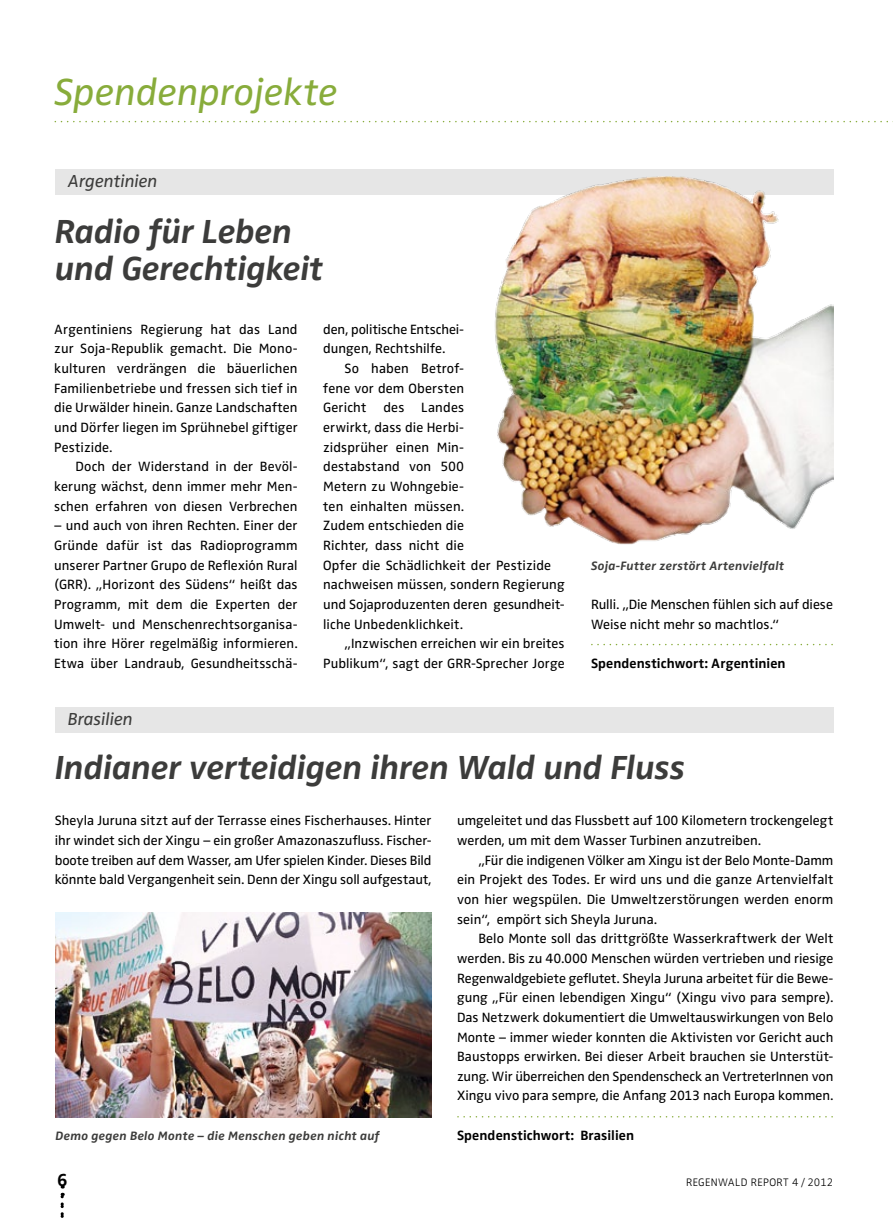
<style>
.page{position:relative;width:893px;height:1221px;background:#fff}
.page>*{position:absolute;margin:0;border:0;box-sizing:border-box;transform-origin:0 0}
.t1{font:italic 39px "Zwo";color:#88ac3b}
.t2{font:italic 700 34.5px/37.5px "Zwo";letter-spacing:-.01em;color:#3c3c3b}
.t3{font:italic 18px "Zwo";letter-spacing:-.01em;color:#3c3c3b}
.t4{font:700 18px "Zwo";color:#000}
.t5{font:13.8px/19.6px "Zwo";letter-spacing:.005em;color:#000;text-align:justify}
.t6{font:700 13.8px "Zwo";letter-spacing:.01em;color:#000}
.t7{font:italic 700 12.6px "Zwo";letter-spacing:.02em;color:#3c3c3b}
.t8{font:300 11.25px "Zwo";letter-spacing:.025em;color:#000}
</style>
<div class="page">
<svg style="left:61px;top:1185px;width:3px;height:33px"></svg>
<div style="left:55px;top:706px;width:778px;height:26px;background:#e6e6e6"></div>
<img style="left:55px;top:912px;width:377px;height:205px">
<svg style="left:55px;top:121px;width:838px;height:1px"></svg>
<div style="left:55px;top:169px;width:778px;height:25px;background:#e6e6e6"></div>
<img style="left:493px;top:177px;width:340px;height:367px">
<svg style="left:458px;top:1116px;width:374px;height:1px"></svg>
<svg style="left:592px;top:643px;width:240px;height:2px"></svg>
<h1 class="t1" style="left:54px;top:69px;width:285px">Spendenprojekte</h1>
<h3 class="t3" style="left:68px;top:170px;width:91px">Argentinien</h3>
<h2 class="t2" style="left:55px;top:212px;width:270px">Radio für Leben und Gerechtigkeit</h2>
<p class="t5" style="left:54px;top:319px;width:245px">Argentiniens Regierung hat das Land zur Soja-Republik gemacht. Die Mono&shy;kulturen verdrängen die bäuerlichen Familienbetriebe und fressen sich tief in die Urwälder hinein. Ganze Landschaften und Dörfer liegen im Sprühnebel giftiger Pestizide.</p>
<p class="t5" style="left:54px;top:457px;width:245px;text-indent:21px">Doch der Widerstand in der Bevöl&shy;kerung wächst, denn immer mehr Men&shy;schen erfahren von diesen Verbrechen</p>
<p class="t5" style="left:54px;top:516px;width:245px">– und auch von ihren Rechten. Einer der Gründe dafür ist das Radioprogramm unserer Partner Grupo de Reflexión Rural (GRR). „Horizont des Südens“ heißt das Programm, mit dem die Experten der Umwelt- und Menschenrechtsorganisa&shy;tion ihre Hörer regelmäßig informieren.<br>Etwa über Landraub, Gesundheitsschä-</p>
<h3 class="t3" style="left:68px;top:708px;width:66px">Brasilien</h3>
<p class="t5" style="left:323px;top:319px;width:142px">den, politische Entschei&shy;dungen, Rechtshilfe.</p>
<p class="t5" style="left:323px;top:358px;width:243px;text-align:left;text-indent:21px">So haben Betrof-<br>fene vor dem Obersten<br>Gericht des Landes<br>erwirkt, dass die Herbi-<br>zidsprüher einen Min-<br>destabstand von 500<br>Metern zu Wohngebie-<br>ten einhalten müssen.<br>Zudem entschieden die<br>Richter, dass nicht die<br>Opfer die Schädlichkeit der Pestizide nachweisen müssen, sondern Regierung und Sojaproduzenten deren gesundheit&shy;liche Unbedenklichkeit.</p>
<p class="t5" style="left:323px;top:633px;width:243px;text-align:right">„Inzwischen erreichen wir ein breites<br>Publikum“, sagt der GRR-Sprecher Jorge</p>
<p class="t7" style="left:591px;top:558px;width:195px">Soja-Futter zerstört Artenvielfalt</p>
<p class="t5" style="left:591px;top:594px;width:243px">Rulli. „Die Menschen fühlen sich auf diese<br>Weise nicht mehr so machtlos.“</p>
<p class="t6" style="left:591px;top:655px;width:196px">Spendenstichwort: Argentinien</p>
<h2 class="t2" style="left:55px;top:748px;width:632px">Indianer verteidigen ihren Wald und Fluss</h2>
<p class="t5" style="left:55px;top:810px;width:378px">Sheyla Juruna sitzt auf der Terrasse eines Fischerhauses. Hinter ihr windet sich der Xingu – ein großer Amazonaszufluss. Fischer&shy;boote treiben auf dem Wasser, am Ufer spielen Kinder. Dieses Bild könnte bald Vergangenheit sein. Denn der Xingu soll aufgestaut,</p>
<p class="t5" style="left:457px;top:810px;width:378px">umgeleitet und das Flussbett auf 100 Kilometern trockengelegt werden, um mit dem Wasser Turbinen anzutreiben.</p>
<p class="t5" style="left:457px;top:850px;width:378px;text-indent:21px">„Für die indigenen Völker am Xingu ist der Belo Monte-Damm ein Projekt des Todes. Er wird uns und die ganze Artenvielfalt von hier wegspülen. Die Umweltzerstörungen werden enorm sein“, empört sich Sheyla Juruna.</p>
<p class="t5" style="left:457px;top:928px;width:378px;text-indent:21px">Belo Monte soll das drittgrößte Wasserkraftwerk der Welt werden. Bis zu 40.000 Menschen würden vertrieben und riesige Regenwaldgebiete geflutet. Sheyla Juruna arbeitet für die Bewe&shy;gung „Für einen lebendigen Xingu“ (Xingu vivo para sempre).<br>Das Netzwerk dokumentiert die Umweltauswirkungen von Belo Monte – immer wieder konnten die Aktivisten vor Gericht auch Baustopps erwirken. Bei dieser Arbeit brauchen sie Unterstüt&shy;zung. Wir überreichen den Spendenscheck an VertreterInnen von Xingu vivo para sempre, die Anfang 2013 nach Europa kommen.</p>
<p class="t7" style="left:56px;top:1128px;width:326px">Demo gegen Belo Monte – die Menschen geben nicht auf</p>
<p class="t6" style="left:457px;top:1126px;width:178px">Spendenstichwort: Brasilien</p>
<h3 class="t4" style="left:57px;top:1169px;width:12px">6</h3>
<p class="t8" style="left:686px;top:1175px;width:149px">REGENWALD REPORT 4 / 2012</p>
</div>
